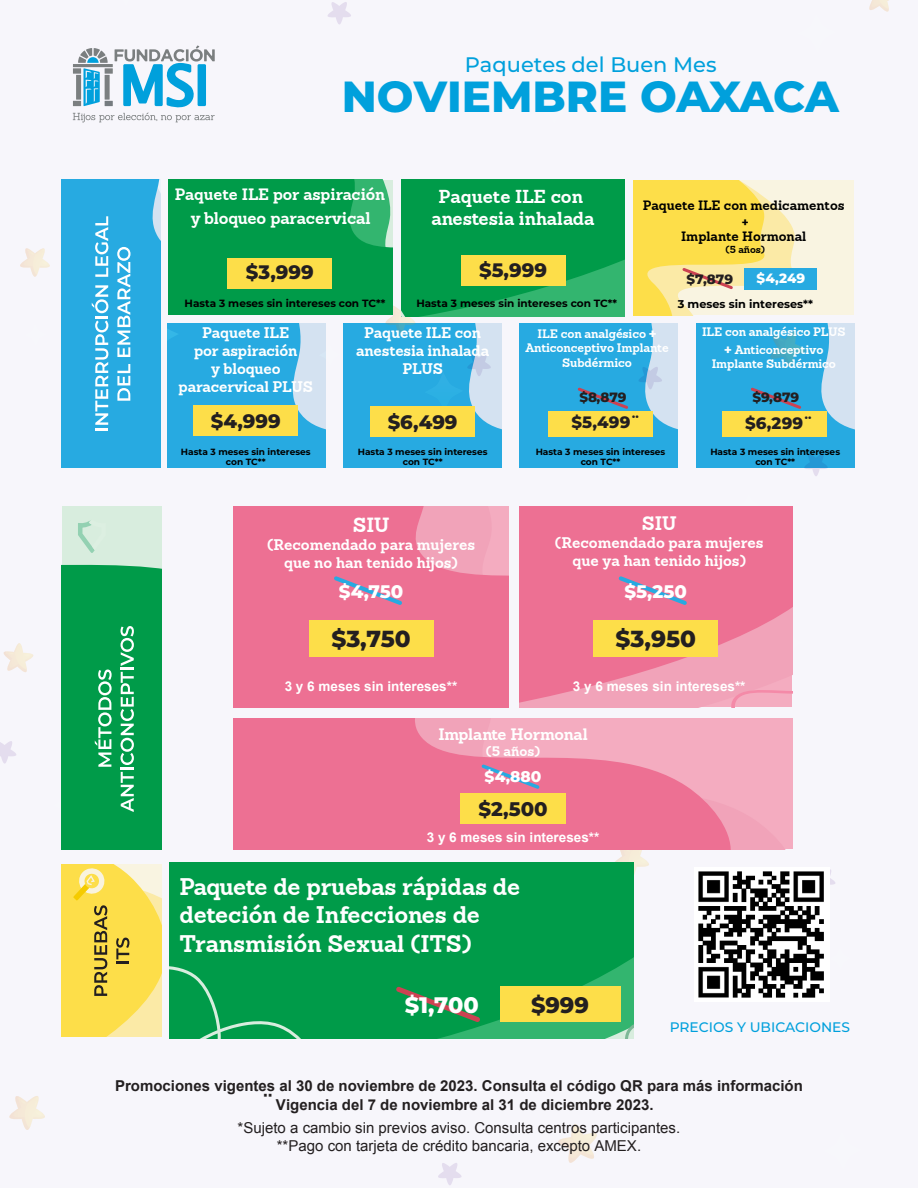
<style>
.page{position:relative;width:918px;height:1188px;background:#f7f6fb}
.page>*{position:absolute;margin:0;border:0;box-sizing:border-box;transform-origin:0 0}
.t1{font:800 43.5px "Montserrat";color:#00a0dc}
.t2{font:700 23.4px/28.2px "Sanchez";letter-spacing:-.01em;color:#fff}
.t3{font:800 23.25px "Montserrat";color:#231f20}
.t4{font:800 22.5px "Montserrat";color:#fff}
.t5{font:800 22.5px "Montserrat";color:#231f20}
.t6{font:500 21px "Montserrat";color:#00a0dc}
.t7{font:700 20.1px "Sanchez";color:#fff}
.t8{font:800 19.65px "Montserrat";color:#231f20}
.t9{font:800 19.5px "Montserrat";color:#231f20}
.t10{font:700 19.05px "Sanchez";color:#fff}
.t11{font:700 18.3px/21.9px "Sanchez";color:#fff;text-align:center}
.t12{font:800 18.15px "Montserrat";color:#fff}
.t13{font:700 16.5px "Sanchez";letter-spacing:-.005em;color:#fff}
.t14{font:800 16.5px "Montserrat";letter-spacing:.005em;color:#231f20}
.t15{font:700 16.2px "Sanchez";letter-spacing:-.01em;color:#fff}
.t16{font:700 16.05px "Sanchez";color:#fff}
.t17{font:800 15.45px "Montserrat";color:#fff}
.t18{font:700 15px/18px "Sanchez";letter-spacing:-.01em;color:#fff;text-align:center}
.t19{font:700 15px/19.5px "Arial";color:#231f20;text-align:center}
.t20{font:15px/18px "Arial";color:#231f20;text-align:center}
.t21{font:500 13.8px "Montserrat";color:#00a0dc}
.t22{font:700 13.5px "Arial";color:#fff}
.t23{font:800 13.5px "Montserrat";color:#231f20}
.t24{font:700 13.5px "Sanchez";color:#fff}
.t25{font:800 13.5px "Montserrat";color:#fff}
.t26{font:700 13.2px/15.9px "Sanchez";color:#000;text-align:center}
.t27{font:700 12px/14.4px "Sanchez";letter-spacing:-.01em;color:#fff;text-align:center}
.t28{font:700 11.25px "Montserrat";color:#000}
.t29{font:700 10.5px "Montserrat";color:#000}
.t30{font:700 9.9px "Sanchez";color:#000}
.t31{font:700 9px/10.8px "Montserrat";color:#000;text-align:center}
.s1{font-size:15px}
.s2{font-size:22.5px}
</style>
<div class="page">
<svg style="left:438px;top:1163px;width:24px;height:22px"></svg>
<svg style="left:328px;top:2px;width:23px;height:23px"></svg>
<svg style="left:0;top:741px;width:16px;height:23px"></svg>
<svg style="left:830px;top:869px;width:5px;height:16px"></svg>
<svg style="left:613px;top:849px;width:37px;height:26px"></svg>
<svg style="left:9px;top:1096px;width:36px;height:34px"></svg>
<svg style="left:558px;top:1124px;width:39px;height:39px"></svg>
<svg style="left:869px;top:0;width:20px;height:12px"></svg>
<svg style="left:3px;top:643px;width:31px;height:29px"></svg>
<svg style="left:73px;top:45px;width:142px;height:77px"></svg>
<svg style="left:234px;top:506px;width:274px;height:201px;background:#ed7697"></svg>
<div style="left:519px;top:506px;width:273px;height:201px;background:#ed7093"></div>
<svg style="left:619px;top:571px;width:174px;height:136px;background:#ec8ba7"></svg>
<div style="left:593px;top:620px;width:125px;height:36px;background:#fdde49"></div>
<svg style="left:334px;top:576px;width:68px;height:29px;background:#cf789e"></svg>
<div style="left:309px;top:620px;width:124px;height:36px;background:#fdde49"></div>
<svg style="left:732px;top:719px;width:60px;height:130px;background:#f3aabe"></svg>
<svg style="left:234px;top:719px;width:498px;height:130px;background:#ee7e9d"></svg>
<svg style="left:481px;top:764px;width:59px;height:25px"></svg>
<div style="left:460px;top:793px;width:106px;height:31px;background:#fdde49"></div>
<svg style="left:61px;top:506px;width:101px;height:343px;background:#30ad6a"></svg>
<div style="left:170px;top:863px;width:464px;height:176px;background:#009b49"></div>
<svg style="left:555px;top:896px;width:79px;height:143px;background:#13a355"></svg>
<svg style="left:396px;top:987px;width:84px;height:35px;background:#1e8d4a"></svg>
<div style="left:500px;top:987px;width:120px;height:35px;background:#fdde49"></div>
<svg style="left:20px;top:180px;width:834px;height:296px;background:#70c0b1"></svg>
<img style="left:698px;top:871px;width:126px;height:127px">
<svg style="left:62px;top:865px;width:286px;height:174px;background:#5eb456"></svg>
<h3 class="t6" style="left:465px;top:49px;width:253px">Paquetes del Buen Mes</h3>
<h1 class="t1" style="left:342px;top:65px;width:499px">NOVIEMBRE OAXACA</h1>
<p class="t16" style="left:175px;top:184px;width:212px">Paquete ILE por aspiración</p>
<p class="t13" style="left:191px;top:207px;width:182px">y bloqueo paracervical</p>
<h3 class="t9" style="left:246px;top:258px;width:69px">$3,999</h3>
<p class="t11" style="left:432px;top:186px;width:165px">Paquete ILE con anestesia inhalada</p>
<h3 class="t9" style="left:479px;top:256px;width:69px">$5,999</h3>
<p class="t29" style="left:185px;top:296px;width:202px">Hasta 3 meses sin intereses con TC**</p>
<p class="t29" style="left:416px;top:296px;width:202px">Hasta 3 meses sin intereses con TC**</p>
<p class="t26" style="left:643px;top:197px;width:203px">Paquete ILE con medicamentos +<br>Implante Hormonal</p>
<p class="t30" style="left:726px;top:243px;width:41px">(5 años)</p>
<p class="t23" style="left:687px;top:269px;width:48px">$7,879</p>
<p class="t25" style="left:757px;top:269px;width:50px">$4,249</p>
<p class="t28" style="left:678px;top:295px;width:137px">3 meses sin intereses**</p>
<p class="t18" style="left:179px;top:324px;width:136px">Paquete ILE<br>por aspiración<br>y bloqueo paracervical PLUS</p>
<p class="t18" style="left:356px;top:324px;width:134px">Paquete ILE con anestesia inhalada<br>PLUS</p>
<p class="t27" style="left:525px;top:327px;width:145px">ILE con analgésico <span class="s1">+<br></span>Anticonceptivo Implante<br>Subdérmico</p>
<p class="t27" style="left:702px;top:323px;width:145px;line-height:18px">ILE con analgésico PLUS <span class="s1">+</span> Anticonceptivo</p>
<p class="t27" style="left:712px;top:357px;width:126px">Implante Subdérmico</p>
<p class="t23" style="left:579px;top:387px;width:49px">$8,879</p>
<p class="t23" style="left:753px;top:387px;width:48px">$9,879</p>
<h3 class="t9" style="left:211px;top:407px;width:72px">$4,999</h3>
<h3 class="t9" style="left:388px;top:407px;width:71px">$6,499</h3>
<p class="t14" style="left:572px;top:410px;width:70px">$5,499¨</p>
<p class="t14" style="left:745px;top:411px;width:69px">$6,299¨</p>
<p class="t31" style="left:181px;top:446px;width:131px">Hasta 3 meses sin intereses con TC**</p>
<p class="t31" style="left:358px;top:446px;width:131px">Hasta 3 meses sin intereses con TC**</p>
<p class="t31" style="left:536px;top:446px;width:131px">Hasta 3 meses sin intereses con TC**</p>
<p class="t31" style="left:710px;top:446px;width:131px">Hasta 3 meses sin intereses con TC**</p>
<h3 class="t7" style="left:353px;top:512px;width:38px">SIU</h3>
<p class="t18" style="left:267px;top:536px;width:210px">(Recomendado para mujeres que no han tenido hijos)</p>
<p class="t12" style="left:339px;top:578px;width:66px">$4,750</p>
<h3 class="t3" style="left:331px;top:622px;width:81px">$3,750</h3>
<p class="t10" style="left:642px;top:511px;width:36px">SIU</p>
<p class="t18" style="left:555px;top:534px;width:210px">(Recomendado para mujeres que ya han tenido hijos)</p>
<p class="t12" style="left:625px;top:578px;width:64px">$5,250</p>
<h3 class="t3" style="left:616px;top:622px;width:82px">$3,950</h3>
<p class="t22" style="left:285px;top:678px;width:174px">3 y 6 meses sin intereses**</p>
<p class="t22" style="left:573px;top:678px;width:174px">3 y 6 meses sin intereses**</p>
<p class="t15" style="left:438px;top:723px;width:151px">Implante Hormonal</p>
<p class="t24" style="left:486px;top:742px;width:56px">(5 años)</p>
<p class="t17" style="left:485px;top:765px;width:59px">$4,880</p>
<h3 class="t8" style="left:478px;top:795px;width:71px">$2,500</h3>
<p class="t22" style="left:427px;top:829px;width:174px">3 y 6 meses sin intereses**</p>
<h2 class="t2" style="left:180px;top:873px;width:342px">Paquete de pruebas rápidas de deteción de Infecciones de<br>Transmisión Sexual (ITS)</h2>
<h3 class="t4" style="left:405px;top:988px;width:75px">$1,700</h3>
<h3 class="t5" style="left:531px;top:988px;width:59px">$999</h3>
<p class="t21" style="left:670px;top:1017px;width:182px">PRECIOS Y UBICACIONES</p>
<p class="t19" style="left:115px;top:1076px;width:689px">Promociones vigentes al 30 de noviembre de 2023. Consulta el código QR para más información <span class="s2">¨</span> Vigencia del 7 de noviembre al 31 de diciembre 2023.</p>
<p class="t20" style="left:238px;top:1119px;width:444px">*Sujeto a cambio sin previos aviso. Consulta centros participantes. **Pago con tarjeta de crédito bancaria, excepto AMEX.</p>
</div>
